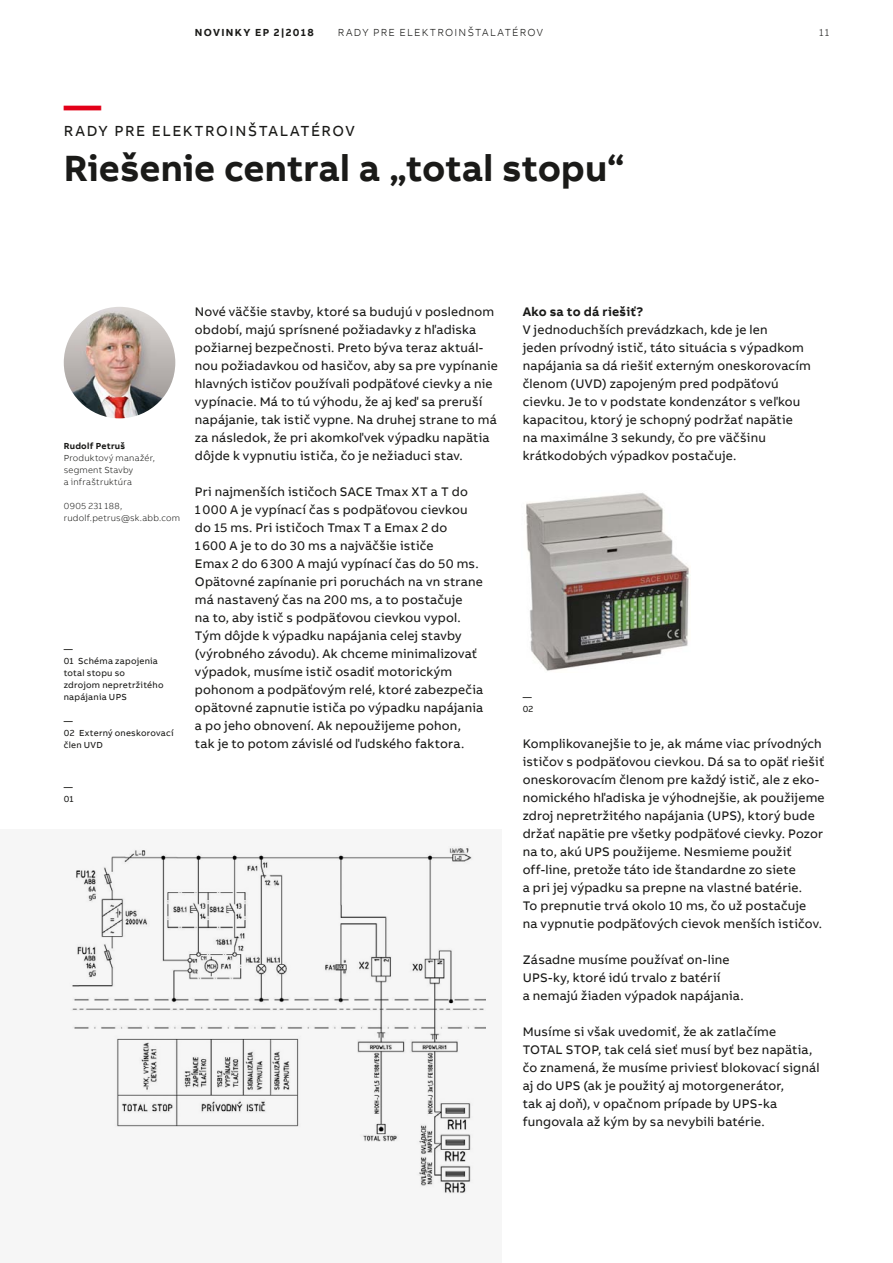
<style>
.page{position:relative;width:893px;height:1263px;background:#fff}
.page>*{position:absolute;margin:0;border:0;box-sizing:border-box;transform-origin:0 0}
.t1{font:700 37.5px "AB Bvoice";color:#1a1a18}
.t2{font:700 37.5px "AB Bvoice";color:#e30018}
.t3{font:15px "AB Bvoice";color:#1a1a18}
.t4{font:12.75px/18px "AB Bvoice";letter-spacing:.015em;color:#1a1a18}
.t5{font:700 12.75px "AB Bvoice";letter-spacing:.02em;color:#1a1a18}
.t6{font:300 10.5px "AB Bvoice";letter-spacing:.13em;color:#1a1a18}
.t7{font:700 10.5px "AB Bvoice";letter-spacing:.125em;color:#1a1a18}
.t8{font:9px/12px "AB Bvoice";letter-spacing:.025em;color:#1a1a18}
.t9{font:300 9px/12px "AB Bvoice";letter-spacing:.025em;color:#1a1a18}
.t10{font:700 9px "AB Bvoice";letter-spacing:.03em;color:#1a1a18}
</style>
<div class="page">
<img style="left:64px;top:307px;width:111px;height:111px;border-radius:56px">
<div style="left:0;top:830px;width:501px;height:433px;background:#f6f6f6"></div>
<img style="left:72px;top:848px;width:413px;height:345px">
<img style="left:526px;top:492px;width:163px;height:179px">
<p class="t7" style="left:195px;top:25px;width:120px">Novinky EP 2|2018</p>
<p class="t6" style="left:338px;top:26px;width:44px">Rady pre</p>
<p class="t6" style="left:400px;top:26px;width:8px">ele</p>
<p class="t6" style="left:422px;top:26px;width:17px">ktroin</p>
<p class="t6" style="left:468px;top:26px;width:16px">štalat</p>
<p class="t6" style="left:512px;top:26px;width:16px">érov</p>
<p class="t6" style="left:819px;top:26px;width:11px">11</p>
<h1 class="t2" style="left:64px;top:81px;width:39px">—</h1>
<p class="t3" style="left:64px;top:122px;width:62px">Rady pre</p>
<p class="t3" style="left:152px;top:122px;width:12px">elektroinštalat</p>
<p class="t3" style="left:311px;top:122px;width:23px">érov</p>
<h1 class="t1" style="left:64px;top:144px;width:562px">Riešenie central a „total stopu“</h1>
<p class="t10" style="left:64px;top:441px;width:63px">Rudolf Petruš</p>
<p class="t9" style="left:64px;top:452px;width:93px">Produktový manažér, segment Stavby<br>a infraštruktúra</p>
<p class="t9" style="left:64px;top:500px;width:118px">0905 231 188, rudolf.petrus@sk.abb.com</p>
<p class="t8" style="left:64px;top:643px;width:101px">—<br>01 Schéma zapojenia total stopu so zdrojom nepretržitého napájania U PS</p>
<p class="t8" style="left:64px;top:715px;width:111px">—<br>02 Externý oneskorovací člen UVD</p>
<p class="t8" style="left:64px;top:781px;width:11px">—<br>01</p>
<p class="t4" style="left:195px;top:303px;width:305px">Nové väčšie stavby, ktoré sa budujú v poslednom období, majú sprísnené požiadavky z hľadiska požiarnej bezpečnosti. Preto býva teraz aktuál&shy;nou požiadavkou od hasičov, aby sa pre vypínanie hlavných ističov používali podpäťové cievky a nie vypínacie. Má to tú výhodu, že aj keď sa preruší napájanie, tak istič vypne. Na druhej strane to má za následok, že pri akomkoľvek výpadku napätia dôjde k vypnutiu ističa, čo je nežiaduci stav.</p>
<p class="t4" style="left:195px;top:483px;width:290px">Pri najmenších ističoch SACE Tmax XT a T do 1000 A je vypínací čas s podpäťovou cievkou do 15 ms. Pri ističoch Tmax T a Emax 2 do<br>1600 A je to do 30 ms a najväčšie ističe<br>Emax 2 do 6300 A majú vypínací čas do 50 ms.<br>Opätovné zapínanie pri poruchách na vn strane má nastavený čas na 200 ms, a to postačuje<br>na to, aby istič s podpäťovou cievkou vypol.<br>Tým dôjde k výpadku napájania celej stavby (výrobného závodu). Ak chceme minimalizovať výpadok, musíme istič osadiť motorickým pohonom a podpäťovým relé, ktoré zabezpečia opätovné zapnutie ističa po výpadku napájania a po jeho obnovení. Ak nepoužijeme pohon, tak je to potom závislé od ľudského faktora.</p>
<p class="t5" style="left:523px;top:303px;width:122px">Ako sa to dá riešiť?</p>
<p class="t4" style="left:523px;top:321px;width:290px">V jednoduchších prevádzkach, kde je len<br>jeden prívodný istič, táto situácia s výpadkom napájania sa dá riešiť externým oneskorovacím členom (UVD) zapojeným pred podpäťovú cievku. Je to v podstate kondenzátor s veľkou kapacitou, ktorý je schopný podržať napätie<br>na maximálne 3 sekundy, čo pre väčšinu krátkodobých výpadkov postačuje.</p>
<p class="t8" style="left:523px;top:691px;width:12px">—<br>02</p>
<p class="t4" style="left:523px;top:735px;width:303px">Komplikovanejšie to je, ak máme viac prívodných ističov s podpäťovou cievkou. Dá sa to opäť riešiť oneskorovacím členom pre každý istič, ale z eko&shy;nomického hľadiska je výhodnejšie, ak použijeme zdroj nepretržitého napájania (UPS), ktorý bude držať napätie pre všetky podpäťové cievky. Pozor na to, akú UPS použijeme. Nesmieme použiť off-line, pretože táto ide štandardne zo siete<br>a pri jej výpadku sa prepne na vlastné batérie.<br>To prepnutie trvá okolo 10 ms, čo už postačuje<br>na vypnutie podpäťových cievok menších ističov.</p>
<p class="t4" style="left:523px;top:951px;width:223px">Zásadne musíme používať on‑line<br>U PS‑ky, ktoré idú trvalo z batérií<br>a nemajú žiaden výpadok napájania.</p>
<p class="t4" style="left:523px;top:1023px;width:298px">Musíme si však uvedomiť, že ak zatlačíme<br>TOTAL STOP, tak celá sieť musí byť bez napätia, čo znamená, že musíme priviesť blokovací signál aj do UPS (ak je použitý aj motorgenerátor,<br>tak aj doň), v opačnom prípade by UPS-ka fungovala až kým by sa nevybili batérie.</p>
</div>
